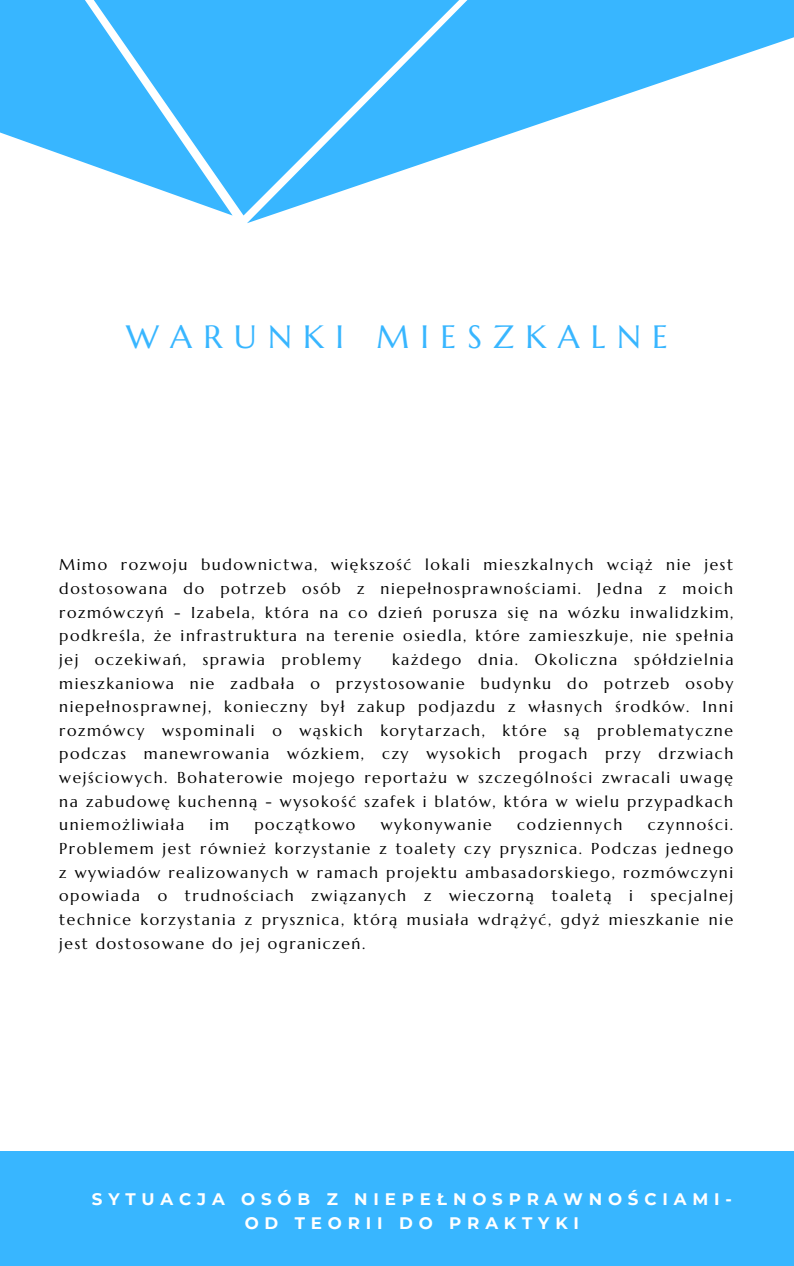
<style>
.page{position:relative;width:794px;height:1266px;background:#fff}
.page>*{position:absolute;margin:0;border:0;box-sizing:border-box;transform-origin:0 0}
.t1{font:32.25px "Marcellus";letter-spacing:.35em;color:#38b6ff}
.t2{font:700 16.65px/23.6px "Montserrat";letter-spacing:.35em;color:#fff;text-align:center}
.t3{font:15.75px/23.6px "Marcellus";letter-spacing:.1em;color:#000;text-align:justify}
</style>
<div class="page">
<svg style="left:0;top:0;width:244px;height:216px;fill:#38b6ff"></svg>
<svg style="left:244px;top:0;width:549px;height:224px;fill:#38b6ff"></svg>
<div style="left:0;top:1151px;width:793px;height:115px;background:#38b6ff"></div>
<h1 class="t1" style="left:126px;top:316px;width:543px">WARUNKI MIESZKALNE</h1>
<p class="t3" style="left:59px;top:553px;width:675px">Mimo rozwoju budownictwa, większość lokali mieszkalnych wciąż nie jest dostosowana do potrzeb osób z niepełnosprawnościami. Jedna z moich rozmówczyń - Izabela, która na co dzień porusza się na wózku inwalidzkim, podkreśla, że infrastruktura na terenie osiedla, które zamieszkuje, nie spełnia jej oczekiwań, sprawia problemy</p>
<p class="t3" style="left:59px;top:647px;width:675px;text-indent:332px">każdego dnia. Okoliczna spółdzielnia mieszkaniowa nie zadbała o przystosowanie budynku do potrzeb osoby niepełnosprawnej, konieczny był zakup podjazdu z własnych środków. Inni rozmówcy wspominali o wąskich korytarzach, które są problematyczne podczas manewrowania wózkiem, czy wysokich progach przy drzwiach wejściowych. Bohaterowie mojego reportażu w szczególności zwracali uwagę na zabudowę kuchenną - wysokość szafek i blatów, która w wielu przypadkach uniemożliwiała</p>
<p class="t3" style="left:209px;top:813px;width:21px">im</p>
<p class="t3" style="left:254px;top:813px;width:102px">początkowo</p>
<p class="t3" style="left:380px;top:813px;width:112px">wykonywanie</p>
<p class="t3" style="left:517px;top:813px;width:107px">codziennych</p>
<p class="t3" style="left:59px;top:813px;width:675px;text-indent:588px">czynności.<br>Problemem jest również korzystanie z toalety czy prysznica. Podczas jednego z wywiadów realizowanych w ramach projektu ambasadorskiego, rozmówczyni opowiada o trudnościach związanych z wieczorną toaletą i specjalnej technice korzystania z prysznica, którą musiała wdrążyć, gdyż mieszkanie nie jest dostosowane do jej ograniczeń.</p>
<p class="t2" style="left:92px;top:1187px;width:641px">SYTUACJA OSÓB Z NIEPEŁNOSPRAWNOŚCIAMI-<br>OD TEORII DO PRAKTYKI</p>
</div>
